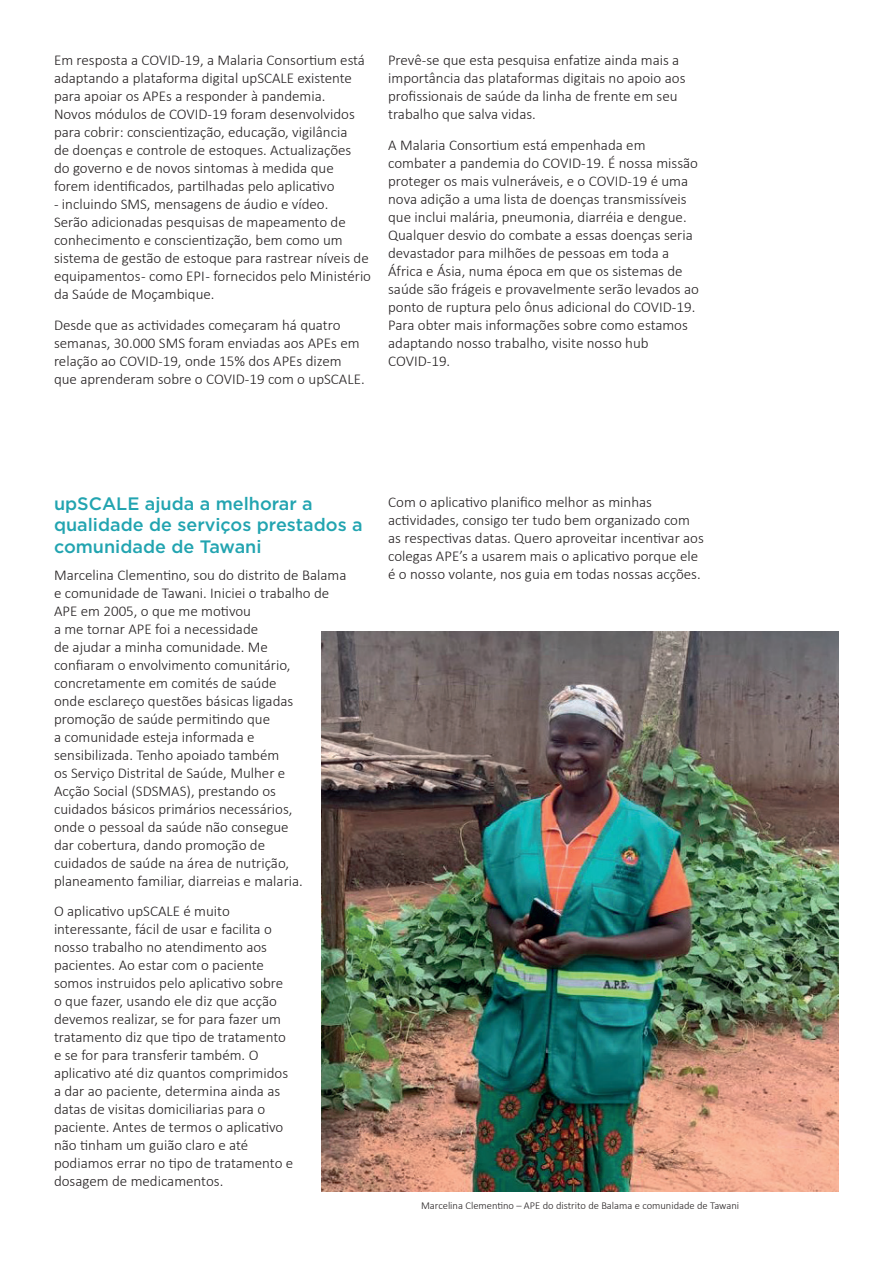
<style>
.page{position:relative;width:893px;height:1263px;background:#fff}
.page>*{position:absolute;margin:0;border:0;box-sizing:border-box;transform-origin:0 0}
.t1{font:500 18px/21.6px "Gotham";color:#22a4b0}
.t2{font:300 15px/18px "Calibri";color:#231f20}
.t3{font:300 10.5px "Calibri";color:#231f20}
</style>
<div class="page">
<img style="left:321px;top:631px;width:518px;height:561px">
<p class="t2" style="left:54px;top:51px;width:312px">Em resposta a COVID-19, a Malaria Consortium está adaptando a plataforma digital upSCALE existente para apoiar os APEs a responder à pandemia.<br>Novos módulos de COVID-19 foram desenvolvidos para cobrir: conscientização, educação, vigilância de doenças e controle de estoques. Actualizações do governo e de novos sintomas à medida que forem identificados, partilhadas pelo aplicativo</p>
<p class="t2" style="left:54px;top:195px;width:319px">- incluindo SMS, mensagens de áudio e vídeo.<br>Serão adicionadas pesquisas de mapeamento de conhecimento e conscientização, bem como um sistema de gestão de estoque para rastrear níveis de equipamentos - como EPI - fornecidos pelo Ministério da Saúde de Moçambique.</p>
<p class="t2" style="left:54px;top:316px;width:312px">Desde que as actividades começaram há quatro semanas, 30.000 SMS foram enviadas aos APEs em relação ao COVID-19, onde 15% dos APEs dizem que aprenderam sobre o COVID-19 com o upSCALE.</p>
<p class="t2" style="left:388px;top:51px;width:299px">Prevê-se que esta pesquisa enfatize ainda mais a importância das plataformas digitais no apoio aos profissionais de saúde da linha de frente em seu trabalho que salva vidas.</p>
<p class="t2" style="left:388px;top:136px;width:312px">A Malaria Consortium está empenhada em combater a pandemia do COVID-19. É nossa missão proteger os mais vulneráveis, e o COVID-19 é uma nova adição a uma lista de doenças transmissíveis que inclui malária, pneumonia, diarréia e dengue.<br>Qualquer desvio do combate a essas doenças seria devastador para milhões de pessoas em toda a África e Ásia, numa época em que os sistemas de saúde são frágeis e provavelmente serão levados ao ponto de ruptura pelo ônus adicional do COVID-19.<br>Para obter mais informações sobre como estamos adaptando nosso trabalho, visite nosso hub COVID-19.</p>
<p class="t1" style="left:54px;top:492px;width:310px">upSCALE ajuda a melhorar a qualidade de serviços prestados a comunidade de Tawani</p>
<p class="t2" style="left:54px;top:565px;width:294px">Marcelina Clementino, sou do distrito de Balama e comunidade de Tawani. Iniciei o trabalho de APE em 2005, o que me motivou<br>a me tornar APE foi a necessidade<br>de ajudar a minha comunidade. Me<br>confiaram o envolvimento comunitário, concretamente em comités de saúde<br>onde esclareço questões básicas ligadas promoção de saúde permitindo que<br>a comunidade esteja informada e<br>sensibilizada. Tenho apoiado também<br>os Serviço Distrital de Saúde, Mulher e<br>Acção Social (SDSMAS), prestando os<br>cuidados básicos primários necessários,<br>onde o pessoal da saúde não consegue<br>dar cobertura, dando promoção de<br>cuidados de saúde na área de nutrição, planeamento familiar, diarreias e malaria.</p>
<p class="t2" style="left:54px;top:902px;width:241px">O aplicativo upSCALE é muito interessante, fácil de usar e facilita o nosso trabalho no atendimento aos pacientes. Ao estar com o paciente somos instruidos pelo aplicativo sobre o que fazer, usando ele diz que acção devemos realizar, se for para fazer um tratamento diz que tipo de tratamento e se for para transferir também. O aplicativo até diz quantos comprimidos a dar ao paciente, determina ainda as datas de visitas domiciliarias para o paciente. Antes de termos o aplicativo não tinham um guião claro e até podiamos errar no tipo de tratamento e dosagem de medicamentos.</p>
<p class="t2" style="left:388px;top:492px;width:317px">Com o aplicativo planifico melhor as minhas actividades, consigo ter tudo bem organizado com as respectivas datas. Quero aproveitar incentivar aos colegas APE’s a usarem mais o aplicativo porque ele é o nosso volante, nos guia em todas nossas acções.</p>
<p class="t3" style="left:421px;top:1199px;width:320px">Marcelina Clementino – APE do distrito de Balama e comunidade de Tawani</p>
</div>
